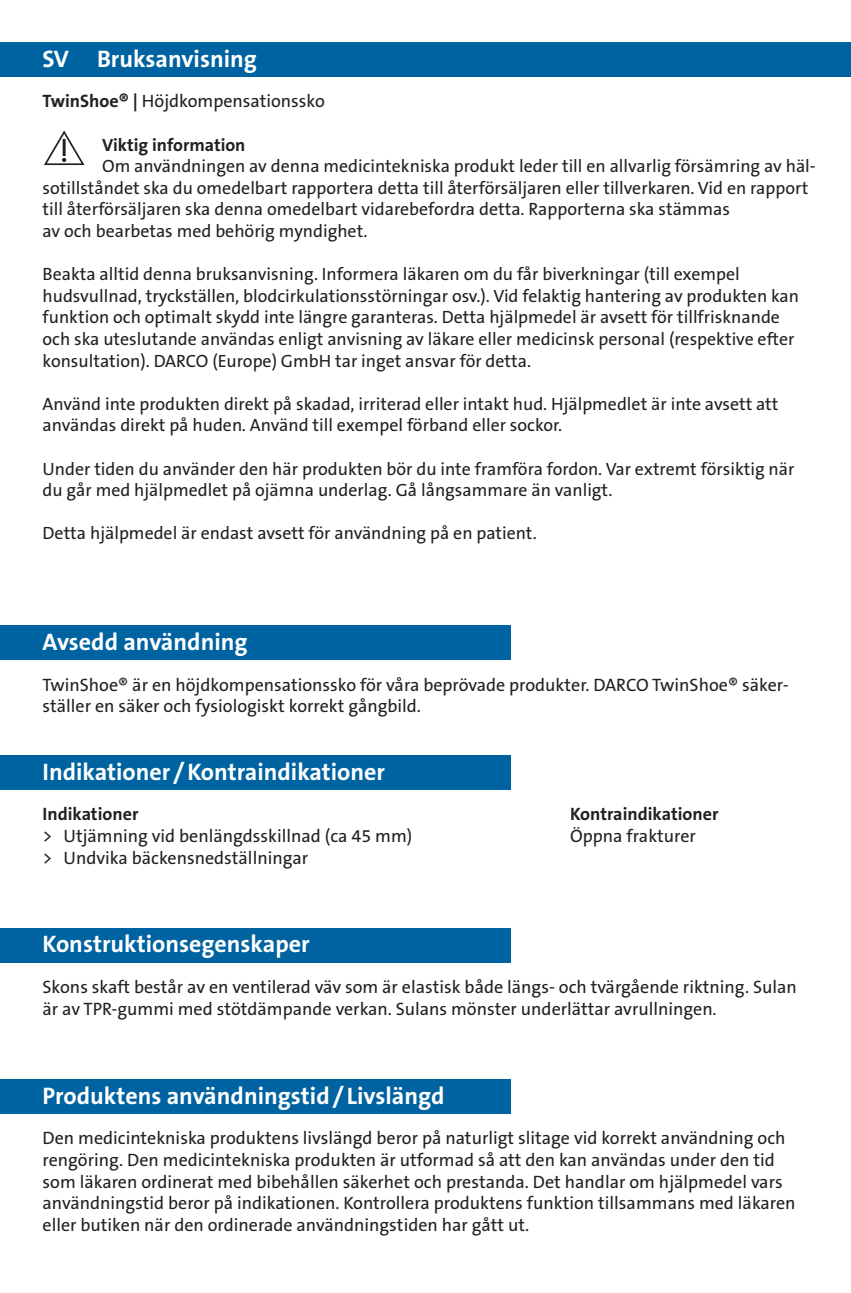
<style>
.page{position:relative;width:851px;height:1293px;background:#fff}
.page>*{position:absolute;margin:0;border:0;box-sizing:border-box;transform-origin:0 0}
.t1{font:700 24px "The Sans B Plus W7";color:#fff}
.t2{font:18px/21.6px "The Sans B Plus W5 Plain";color:#231f20}
.t3{font:700 18px "The Sans B Plus W7";color:#231f20}
.t4{font:17.7px/21.6px "The Sans B Plus W5 Plain";color:#231f20}
.t5{font:700 17.7px "The Sans B Plus W7";color:#231f20}
.s1{font-family:"The Sans B Plus W7";font-weight:700}
</style>
<div class="page">
<div style="left:0;top:43px;width:850px;height:34px;background:#0063a1"></div>
<div style="left:0;top:1079px;width:510px;height:34px;background:#0063a1"></div>
<div style="left:0;top:755px;width:510px;height:34px;background:#0063a1"></div>
<div style="left:0;top:928px;width:510px;height:34px;background:#0063a1"></div>
<div style="left:0;top:626px;width:510px;height:34px;background:#0063a1"></div>
<svg style="left:44px;top:131px;width:40px;height:34px"></svg>
<h1 class="t1" style="left:43px;top:43px;width:216px">SV Bruksanvisning</h1>
<p class="t2" style="left:43px;top:91px;width:284px"><span class="s1">TwinShoe® |</span> Höjdkompensationssko</p>
<p class="t5" style="left:102px;top:133px;width:145px">Viktig information</p>
<p class="t4" style="left:43px;top:155px;width:774px;text-indent:60px">Om användningen av denna medicintekniska produkt leder till en allvarlig försämring av häl&shy;sotillståndet ska du omedelbart rapportera detta till återförsäljaren eller tillverkaren. Vid en rapport till återförsäljaren ska denna omedelbart vidarebefordra detta. Rapporterna ska stämmas<br>av och bearbetas med behörig myndighet.</p>
<p class="t4" style="left:43px;top:263px;width:758px">Beakta alltid denna bruksanvisning. Informera läkaren om du får biverkningar (till exempel hudsvullnad, tryckställen, blodcirkulationsstörningar osv.). Vid felaktig hantering av produkten kan funktion och optimalt skydd inte längre garanteras. Detta hjälpmedel är avsett för tillfrisknande och ska uteslutande användas enligt anvisning av läkare eller medicinsk personal (respektive efter konsultation). DARCO (Europe) GmbH tar inget ansvar för detta.</p>
<p class="t4" style="left:43px;top:393px;width:737px">Använd inte produkten direkt på skadad, irriterad eller intakt hud. Hjälpmedlet är inte avsett att användas direkt på huden. Använd till exempel förband eller sockor.</p>
<p class="t4" style="left:43px;top:458px;width:753px">Under tiden du använder den här produkten bör du inte framföra fordon. Var extremt försiktig när du går med hjälpmedlet på ojämna underlag. Gå långsammare än vanligt.</p>
<p class="t4" style="left:43px;top:523px;width:495px">Detta hjälpmedel är endast avsett för användning på en patient.</p>
<h1 class="t1" style="left:43px;top:626px;width:206px">Avsedd användning</h1>
<p class="t2" style="left:43px;top:674px;width:747px">TwinShoe® är en höjdkompensationssko för våra beprövade produkter. DARCO TwinShoe® säker&shy;ställer en säker och fysiologiskt korrekt gångbild.</p>
<h1 class="t1" style="left:43px;top:756px;width:344px">Indikationer /Kontraindikationer</h1>
<p class="t3" style="left:43px;top:802px;width:97px">Indikationer</p>
<p class="t2" style="left:43px;top:825px;width:371px">&gt; Utjämning vid benlängdsskillnad (ca 45 mm) &gt; Undvika bäckensnedställningar</p>
<h1 class="t1" style="left:43px;top:929px;width:268px">Konstruktionsegenskaper</h1>
<p class="t3" style="left:570px;top:802px;width:150px">Kontraindikationer</p>
<p class="t2" style="left:570px;top:825px;width:127px">Öppna frakturer</p>
<p class="t2" style="left:43px;top:976px;width:755px">Skons skaft består av en ventilerad väv som är elastisk både längs- och tvärgående riktning. Sulan är av TPR-gummi med stötdämpande verkan. Sulans mönster underlättar avrullningen.</p>
<h1 class="t1" style="left:43px;top:1080px;width:403px">Produktens användningstid/ Livslängd</h1>
<p class="t2" style="left:43px;top:1127px;width:754px">Den medicintekniska produktens livslängd beror på naturligt slitage vid korrekt användning och rengöring. Den medicintekniska produkten är utformad så att den kan användas under den tid som läkaren ordinerat med bibehållen säkerhet och prestanda. Det handlar om hjälpmedel vars användningstid beror på indikationen. Kontrollera produktens funktion tillsammans med läkaren eller butiken när den ordinerade användningstiden har gått ut.</p>
</div>
